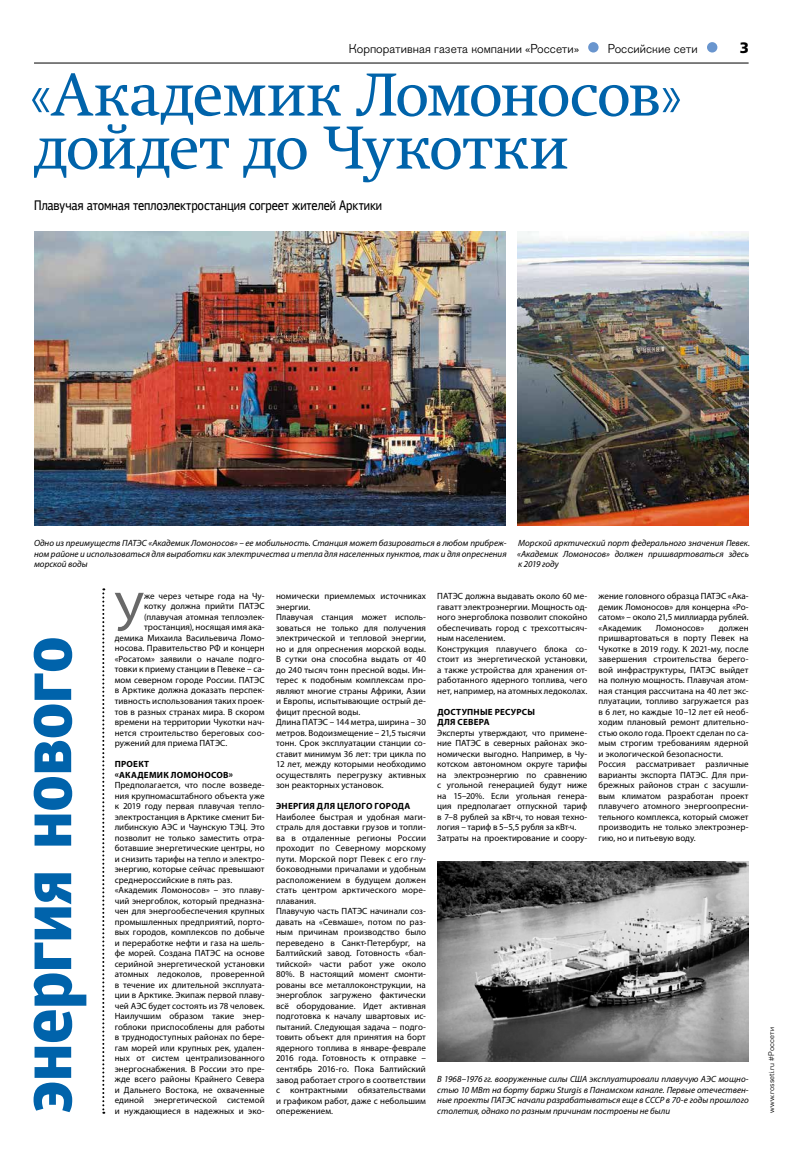
<style>
.page{position:relative;width:794px;height:1163px;background:#fff}
.page>*{position:absolute;margin:0;border:0;box-sizing:border-box;transform-origin:0 0}
.t1{font:60px/53px "Swift C";letter-spacing:-.02em;color:#0063aa}
.t2{font:55.7px "Myriad Pro";color:#696969}
.t3{font:15px "Free Set Bold C";color:#000}
.t4{font:12.6px "Figgins Sans";letter-spacing:-.005em;color:#000}
.t5{font:9px/10.5px "Myriad Pro";letter-spacing:.005em;color:#000}
.t6{font:italic 9px/10.5px "Myriad Pro";color:#000;text-align:justify}
.t7{font:700 9px/10.5px "Myriad Pro";letter-spacing:.025em;color:#000}
.t8{font:8px "Figgins Sans";letter-spacing:.015em;color:#000}
</style>
<div class="page">
<div style="left:588px;top:42px;width:10px;height:10px;background:#6995ce;border-radius:50%"></div>
<div style="left:707px;top:42px;width:10px;height:10px;background:#6995ce;border-radius:50%"></div>
<hr style="left:34px;top:63px;width:714px;height:1px;background:#000">
<svg style="left:102px;top:588px;width:2px;height:525px"></svg>
<img style="left:34px;top:231px;width:471px;height:294px">
<img style="left:437px;top:861px;width:311px;height:199px">
<img style="left:518px;top:231px;width:230px;height:294px">
<h3 class="t4" style="left:349px;top:41px;width:232px">Корпоративная газета компании «Россети»</h3>
<h3 class="t4" style="left:608px;top:41px;width:91px">Российские сети</h3>
<h3 class="t3" style="left:740px;top:39px;width:11px">3</h3>
<h1 class="t1" style="left:29px;top:68px;width:655px">«Академик Ломоносов» дойдет до Чукотки</h1>
<p class="t6" style="left:34px;top:538px;width:474px">Одно из преимуществ ПАТЭС «Академик Ломоносов» – ее мобильность. Станция может базироваться в любом прибреж‑ ном районе и использоваться для выработки как электричества и тепла для населенных пунктов, так и для опреснения морской воды</p>
<p class="t6" style="left:517px;top:538px;width:234px;text-align:left">Морской арктический порт федерального значения Певек. «Академик Ломоносов» должен пришвартоваться здесь к 2019 году</p>
<h2 class="t2" style="left:114px;top:581px;width:31px">У</h2>
<p class="t5" style="left:144px;top:590px;width:122px">же через четыре года на Чу-</p>
<p class="t5" style="left:144px;top:601px;width:122px">котку должна прийти ПАТЭС</p>
<p class="t5" style="left:144px;top:611px;width:122px">(плавучая атомная теплоэлек-</p>
<p class="t5" style="left:144px;top:622px;width:122px">тростанция), носящая имя ака-</p>
<p class="t5" style="left:115px;top:632px;width:151px">демика Михаила Васильевича Ломо-</p>
<p class="t5" style="left:115px;top:643px;width:151px">носова. Правительство РФ и концерн</p>
<p class="t5" style="left:115px;top:653px;width:151px">«Росатом» заявили о начале подго-</p>
<p class="t5" style="left:115px;top:664px;width:151px">товки к приему станции в Певеке – са-</p>
<p class="t5" style="left:115px;top:674px;width:151px">мом северном городе России. ПАТЭС</p>
<p class="t5" style="left:115px;top:685px;width:151px">в Арктике должна доказать перспек-</p>
<p class="t5" style="left:115px;top:695px;width:151px">тивность использования таких проек-</p>
<p class="t5" style="left:115px;top:706px;width:151px">тов в разных странах мира. В скором</p>
<p class="t5" style="left:115px;top:716px;width:151px">времени на территории Чукотки нач-</p>
<p class="t5" style="left:115px;top:727px;width:151px">нется строительство береговых соо-</p>
<p class="t5" style="left:115px;top:737px;width:114px">ружений для приема ПАТЭС.</p>
<p class="t7" style="left:115px;top:758px;width:120px">ПРОЕКТ<br>«АКАДЕМИК ЛОМОНОСОВ»</p>
<p class="t5" style="left:115px;top:779px;width:151px">Предполагается, что после возведе&shy;ния крупномасштабного объекта уже к 2019 году первая плавучая тепло&shy;электростанция в Арктике сменит Би&shy;либинскую АЭС и Чаунскую ТЭЦ. Это позволит не только заместить отра&shy;ботавшие энергетические центры, но и снизить тарифы на тепло и электро&shy;энергию, которые сейчас превышают среднероссийские в пять раз. «Академик Ломоносов» – это плаву&shy;чий энергоблок, который предназна&shy;чен для энергообеспечения крупных промышленных предприятий, порто&shy;вых городов, комплексов по добыче и переработке нефти и газа на шель&shy;фе морей. Создана ПАТЭС на основе серийной энергетической установки атомных ледоколов, проверенной в течение их длительной эксплуата&shy;ции в Арктике. Экипаж первой плаву&shy;чей АЭС будет состоять из 78 человек.<br>Наилучшим образом такие энер&shy;гоблоки приспособлены для работы в труднодоступных районах по бере&shy;гам морей или крупных рек, удален&shy;ных от систем централизованного энергоснабжения. В России это пре&shy;жде всего районы Крайнего Севера и Дальнего Востока, не охваченные единой энергетической системой и нуждающиеся в надежных и эко-</p>
<p class="t5" style="left:276px;top:591px;width:151px">номически приемлемых источниках энергии.<br>Плавучая станция может исполь&shy;зоваться не только для получения электрической и тепловой энергии, но и для опреснения морской воды.<br>В сутки она способна выдать от 40 до 240 тысяч тонн пресной воды. Ин&shy;терес к подобным комплексам про&shy;являют многие страны Африки, Азии и Европы, испытывающие острый де&shy;фицит пресной воды.<br>Длина ПАТЭС – 144 метра, ширина – 30 метров. Водоизмещение – 21,5 тысячи тонн. Срок эксплуатации станции со&shy;ставит минимум 36 лет: три цикла по<br>12 лет, между которыми необходимо осуществлять перегрузку активных зон реакторных установок.</p>
<p class="t7" style="left:276px;top:801px;width:136px">ЭНЕРГИЯ ДЛЯ ЦЕЛОГО ГОРОДА</p>
<p class="t5" style="left:276px;top:811px;width:151px">Наиболее быстрая и удобная маги&shy;страль для доставки грузов и топли&shy;ва в отдаленные регионы России проходит по Северному морскому пути. Морской порт Певек с его глу&shy;боководными причалами и удобным расположением в будущем должен стать центром арктического море&shy;плавания.<br>Плавучую часть ПАТЭС начинали соз&shy;давать на «Севмаше», потом по раз&shy;ным причинам производство было переведено в Санкт-Петербург, на<br>Балтийский завод. Готовность «бал&shy;тийской» части работ уже около<br>80%. В настоящий момент смонти&shy;рованы все металлоконструкции, на энергоблок загружено фактически всё оборудование. Идет активная подготовка к началу швартовых ис&shy;пытаний. Следующая задача – подго&shy;товить объект для принятия на борт ядерного топлива в январе-феврале<br>2016 года. Готовность к отправке – сентябрь 2016-го. Пока Балтийский завод работает строго в соответствии с контрактными обязательствами и графиком работ, даже с небольшим опережением.</p>
<p class="t5" style="left:437px;top:591px;width:151px">ПАТЭС должна выдавать около 60 ме&shy;гаватт электроэнергии. Мощность од&shy;ного энергоблока позволит спокойно обеспечивать город с трехсоттысяч&shy;ным населением.<br>Конструкция плавучего блока со&shy;стоит из энергетической установки, а также устройства для хранения от&shy;работанного ядерного топлива, чего нет, например, на атомных ледоколах.</p>
<p class="t7" style="left:437px;top:706px;width:99px">ДОСТУПНЫЕ РЕСУРСЫ<br>ДЛЯ СЕВЕРА</p>
<p class="t5" style="left:437px;top:727px;width:151px">Эксперты утверждают, что примене&shy;ние ПАТЭС в северных районах эко&shy;номически выгодно. Например, в Чу&shy;котском автономном округе тарифы на электроэнергию по сравнению с угольной генерацией будут ниже на 15–20%. Если угольная генера&shy;ция предполагает отпускной тариф в 7–8 рублей за кВт·ч, то новая техно&shy;логия – тариф в 5–5,5 рубля за кВт·ч.<br>Затраты на проектирование и соору-</p>
<p class="t5" style="left:598px;top:591px;width:151px;text-align:justify">жение головного образца ПАТЭС «Ака&shy;демик Ломоносов» для концерна «Ро&shy;сатом» – около 21,5 миллиарда рублей. «Академик</p>
<p class="t5" style="left:656px;top:622px;width:50px">Ломоносов»</p>
<p class="t5" style="left:598px;top:622px;width:151px;text-indent:120px">должен пришвартоваться в порту Певек на<br>Чукотке в 2019 году. К 2021-му, после завершения строительства берего&shy;вой инфраструктуры, ПАТЭС выйдет на полную мощность. Плавучая атом&shy;ная станция рассчитана на 40 лет экс&shy;плуатации, топливо загружается раз в 6 лет, но каждые 10–12 лет ей необ&shy;ходим плановый ремонт длительно&shy;стью около года. Проект сделан по са&shy;мым строгим требованиям ядерной и экологической безопасности.<br>Россия рассматривает различные варианты экспорта ПАТЭС. Для при&shy;брежных районов стран с засушли&shy;вым климатом разработан проект плавучего атомного энергоопресни&shy;тельного комплекса, который сможет производить не только электроэнер&shy;гию, но и питьевую воду.</p>
<p class="t6" style="left:437px;top:1073px;width:313px">В 1968–1976 гг. вооруженные силы США эксплуатировали плавучую АЭС мощно‑ стью 10 МВт на борту баржи Sturgis в Панамском канале. Первые отечествен‑ ные проекты ПАТЭС начали разрабатываться еще в СССР в 70‑е годы прошлого столетия, однако по разным причинам построены не были</p>
<p class="t8" style="left:766px;top:1112px;width:87px;rotate:-90deg">www.rosseti.ru #Россети</p>
</div>
